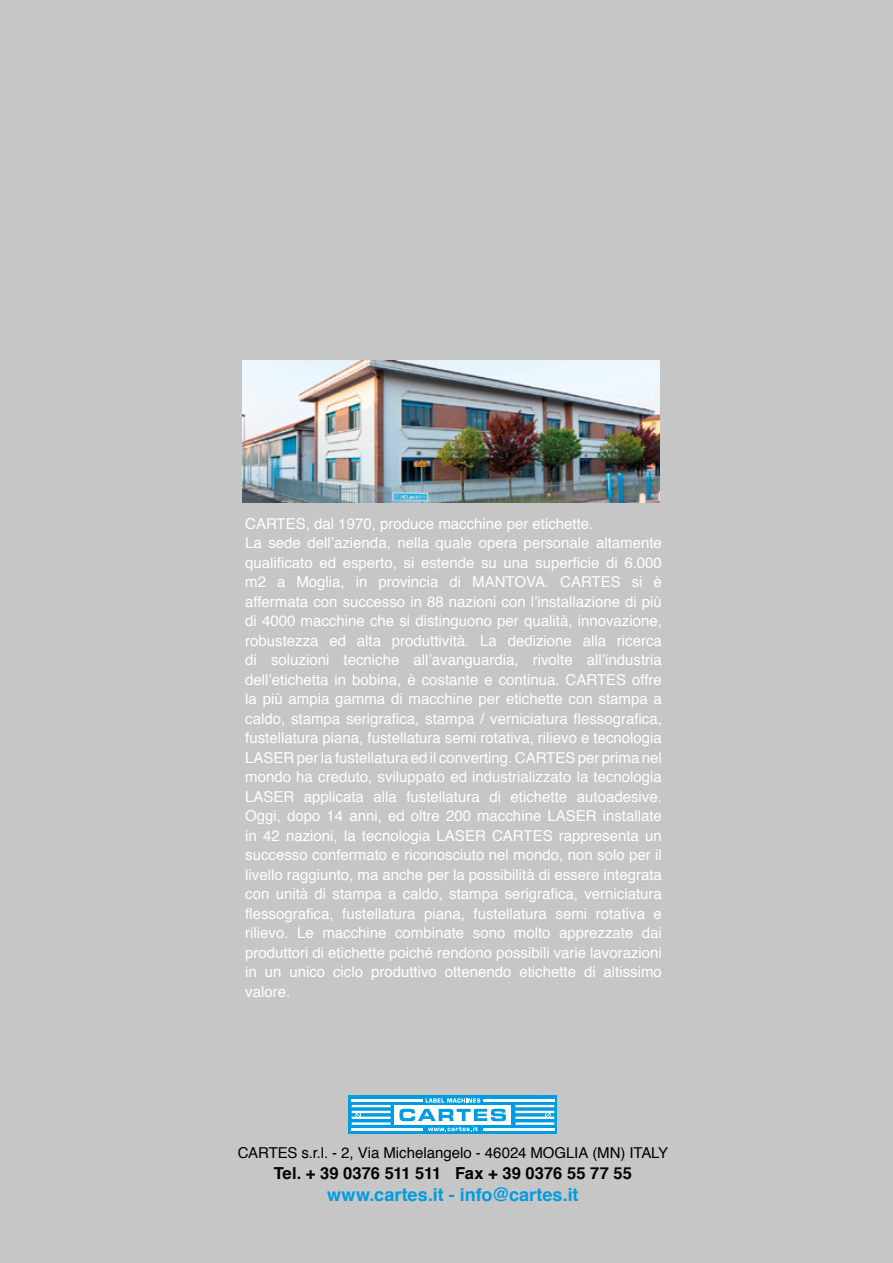
<style>
.page{position:relative;width:893px;height:1263px;background:#c6c6c6}
.page>*{position:absolute;margin:0;border:0;box-sizing:border-box;transform-origin:0 0}
.Title___Sidebar_1{font:700 18px "Helvetica";color:#009ce1}
.Title___Sidebar_1-2{font:700 16.5px "Helvetica";color:#000}
.t1{font:15px/19.5px "Helvetica";color:#fff;text-align:justify}
.Title___Sidebar_1-3{font:15px "Helvetica";letter-spacing:-.005em;color:#000}
</style>
<div class="page">
<img style="left:242px;top:360px;width:417px;height:142px">
<svg style="left:348px;top:1096px;width:209px;height:38px;fill:#009ce1"></svg>
<div style="left:394px;top:1105px;width:117px;height:20px;background:#fff"></div>
<hr style="left:352px;top:1128px;width:71px;height:3px;background:#fff">
<hr style="left:483px;top:1128px;width:71px;height:3px;background:#fff">
<hr style="left:352px;top:1099px;width:71px;height:2px;background:#fff">
<hr style="left:483px;top:1099px;width:71px;height:2px;background:#fff">
<hr style="left:352px;top:1105px;width:39px;height:2px;background:#fff">
<hr style="left:352px;top:1111px;width:39px;height:2px;background:#fff">
<hr style="left:352px;top:1116px;width:39px;height:3px;background:#fff">
<hr style="left:352px;top:1122px;width:39px;height:3px;background:#fff">
<hr style="left:515px;top:1105px;width:39px;height:2px;background:#fff">
<hr style="left:515px;top:1111px;width:39px;height:2px;background:#fff">
<hr style="left:515px;top:1116px;width:39px;height:3px;background:#fff">
<hr style="left:515px;top:1122px;width:39px;height:3px;background:#fff">
<svg style="left:355px;top:1112px;width:6px;height:5px"></svg>
<svg style="left:545px;top:1112px;width:6px;height:5px"></svg>
<svg style="left:399px;top:1109px;width:107px;height:22px"></svg>
<svg style="left:426px;top:1098px;width:54px;height:5px"></svg>
<p class="t1" style="left:245px;top:514px;width:350px">CARTES, dal 1970, produce macchine per etichette.</p>
<p class="t1" style="left:245px;top:534px;width:418px">La sede dell’azienda, nella quale opera personale altamente qualificato ed esperto, si estende su una superficie di 6.000 m2 a Moglia, in provincia di MANTOVA. CARTES si è affermata con successo in 88 nazioni con l’installazione di più di 4000 macchine che si distinguono per qualità, innovazione, robustezza ed alta produttività. La dedizione alla ricerca di soluzioni tecniche all’avanguardia, rivolte all’industria dell’etichetta in bobina, è costante e continua. CARTES offre la più ampia gamma di macchine per etichette con stampa a caldo, stampa serigrafica, stampa / verniciatura flessografica, fustellatura piana, fustellatura semi rotativa, rilievo e tecnologia LASER per la fustellatura ed il converting. CARTES per prima nel mondo ha creduto, sviluppato ed industrializzato la tecnologia LASER applicata alla fustellatura di etichette autoadesive.<br>Oggi, dopo 14 anni, ed oltre 200 macchine LASER installate in 42 nazioni, la tecnologia LASER CARTES rappresenta un successo confermato e riconosciuto nel mondo, non solo per il livello raggiunto, ma anche per la possibilità di essere integrata con unità di stampa a caldo, stampa serigrafica, verniciatura flessografica, fustellatura piana, fustellatura semi rotativa e rilievo. Le macchine combinate sono molto apprezzate dai produttori di etichette poiché rendono possibili varie lavorazioni in un unico ciclo produttivo ottenendo etichette di altissimo valore.</p>
<p class="Title___Sidebar_1-3" style="left:238px;top:1141px;width:432px">CARTES s.r.l. - 2, Via Michelangelo - 46024 MOGLIA (MN) ITALY</p>
<p class="Title___Sidebar_1-2" style="left:274px;top:1160px;width:360px">Tel. + 39 0376 511 511 Fax + 39 0376 55 77 55</p>
<p class="Title___Sidebar_1" style="left:327px;top:1180px;width:253px">www.cartes.it - info@cartes.it</p>
</div>
